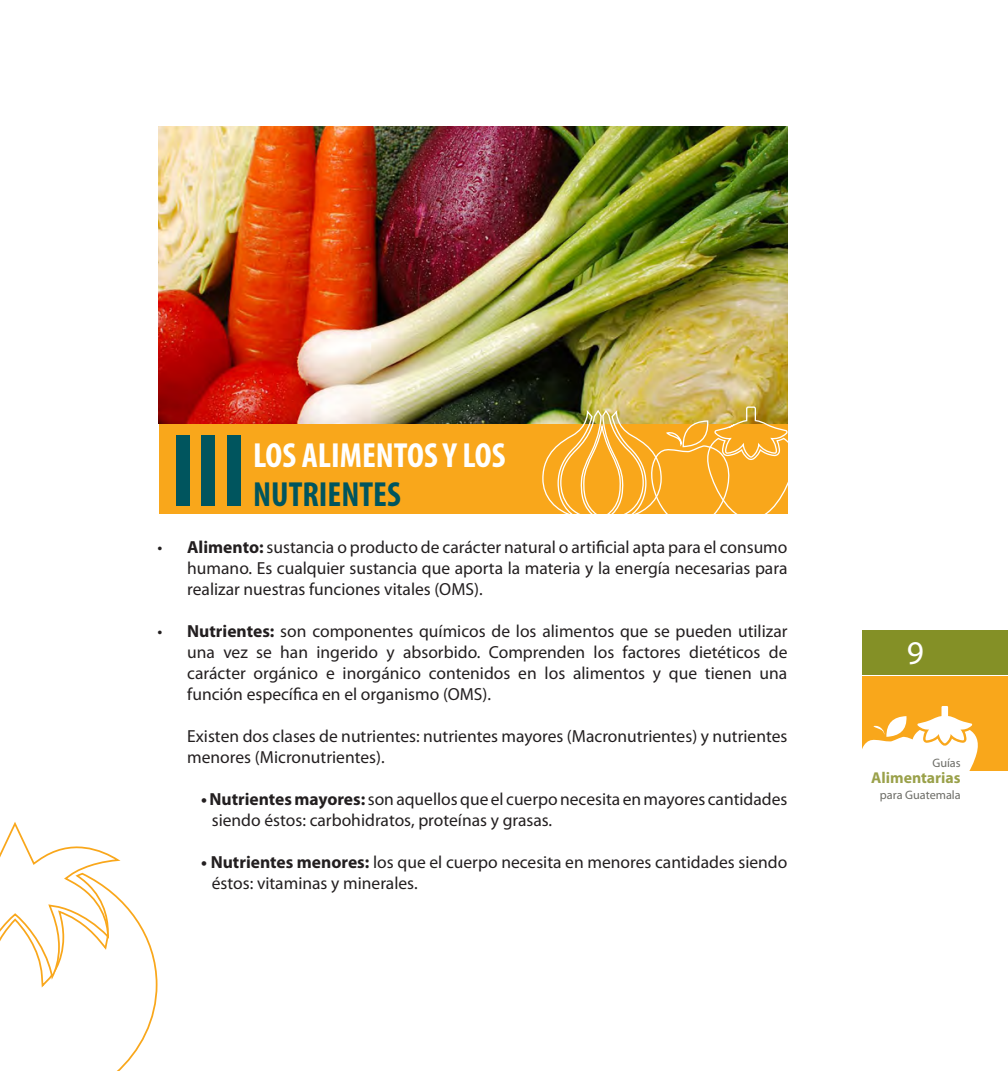
<style>
.page{position:relative;width:1008px;height:1071px;background:#fff}
.page>*{position:absolute;margin:0;border:0;box-sizing:border-box;transform-origin:0 0}
.t1{font:700 condensed 103.95px "Myriad Pro";color:#00555e}
.t2{font:700 condensed 35px/38.5px "Myriad Pro";color:#fff}
.t3{font:33.25px "Myriad Pro";color:#fff}
.t4{font:17.5px/21px "Myriad Pro";color:#231f20}
.t5{font:700 15.75px "Myriad Pro";color:#9aa14a}
.t6{font:12.25px "Myriad Pro";color:#6d6d67}
.s1{color:#00555e}
.s2{font-weight:700}
</style>
<div class="page">
<div style="left:862px;top:677px;width:146px;height:94px;background:#f9a71b"></div>
<div style="left:862px;top:630px;width:146px;height:45px;background:#849026"></div>
<svg style="left:862px;top:706px;width:116px;height:65px"></svg>
<div style="left:159px;top:423px;width:629px;height:91px;background:#f9a71b"></div>
<img style="left:158px;top:126px;width:630px;height:297px">
<svg style="left:0;top:822px;width:158px;height:249px"></svg>
<svg style="left:542px;top:406px;width:246px;height:108px"></svg>
<p class="t1" style="left:170px;top:406px;width:79px">III</p>
<p class="t2" style="left:253px;top:436px;width:254px">LOS ALIMENTOS Y LOS<br><span class="s1">NUTRIENTES</span></p>
<p class="t4" style="left:187px;top:537px;width:602px;text-align:justify;text-indent:-30px">• <span class="s2">Alimento:</span> sustancia o producto de carácter natural o artificial apta para el consumo humano. Es cualquier sustancia que aporta la materia y la energía necesarias para realizar nuestras funciones vitales (OMS).</p>
<p class="t4" style="left:187px;top:621px;width:602px;text-align:justify;text-indent:-30px">• <span class="s2">Nutrientes:</span> son componentes químicos de los alimentos que se pueden utilizar una vez se han ingerido y absorbido. Comprenden los factores dietéticos de carácter orgánico e inorgánico contenidos en los alimentos y que tienen una función específica en el organismo (OMS).</p>
<p class="t4" style="left:187px;top:726px;width:602px">Existen dos clases de nutrientes: nutrientes mayores (Macronutrientes) y nutrientes menores (Micronutrientes).</p>
<p class="t4" style="left:212px;top:789px;width:577px;text-indent:-11px"><span class="s2">• Nutrientes mayores:</span> son aquellos que el cuerpo necesita en mayores cantidades siendo éstos: carbohidratos, proteínas y grasas.</p>
<p class="t4" style="left:212px;top:852px;width:577px;text-indent:-10px"><span class="s2">• Nutrientes menores:</span> los que el cuerpo necesita en menores cantidades siendo éstos: vitaminas y minerales.</p>
<h3 class="t3" style="left:907px;top:632px;width:19px">9</h3>
<p class="t6" style="left:932px;top:755px;width:30px">Guías</p>
<p class="t5" style="left:871px;top:767px;width:91px">Alimentarias</p>
<p class="t6" style="left:880px;top:787px;width:82px">para Guatemala</p>
</div>
